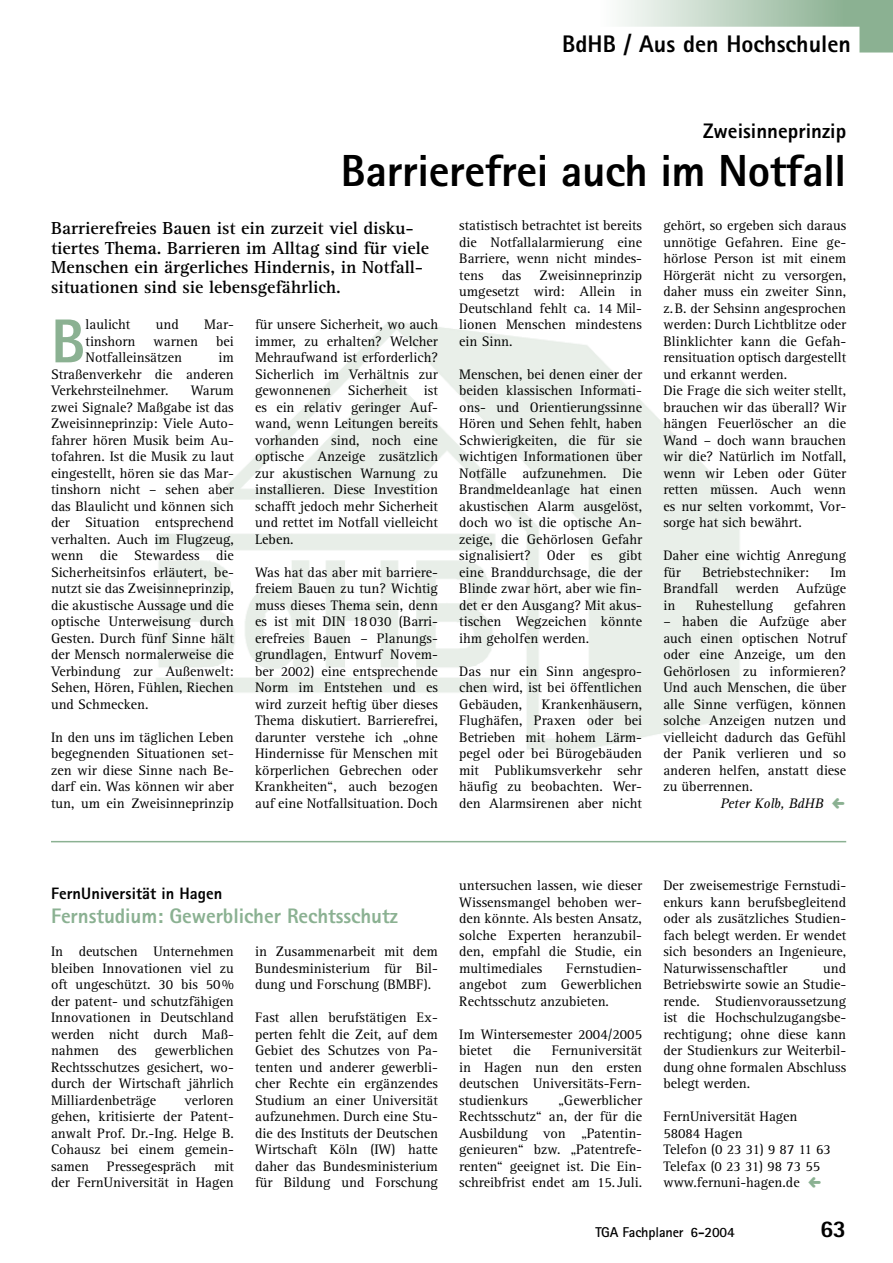
<style>
.page{position:relative;width:893px;height:1263px;background:#fff}
.page>*{position:absolute;margin:0;border:0;box-sizing:border-box;transform-origin:0 0}
.T01c_Grund_m_Ini{font:800 62.1px "Rotis Sans Serif";color:#8bb192}
.T08b_HÜ{font:800 45px "Rotis Sans Serif";letter-spacing:-.01em;color:#000}
.t1{font:800 24px "Rotis Sans Serif";color:#000}
.T05b_Über_4sp{font:800 21px "Rotis Sans Serif";letter-spacing:-.005em;color:#8bb192}
.T08a_Dach{font:800 21px "Rotis Sans Serif";color:#000}
.T08c_Vorspann{font:700 18px/19.5px "Rotis Serif";color:#000}
.T05a_Dach_4sp{font:800 16.5px "Rotis Sans Serif";letter-spacing:.005em;color:#000}
.T01a_Grund{font:14.25px/16.5px "Rotis Serif";color:#000;text-align:justify}
.T01b_Grund_n_ZÜ{font:14.25px/16.5px "Rotis Serif";color:#000;text-align:justify}
.T01c_Grund_m_Ini-2{font:14.25px/16.5px "Rotis Serif";color:#000;text-align:justify}
.T03_Anschrift{font:14.25px/16.5px "Rotis Serif";color:#000}
.t2{font:700 14.25px "Rotis Sans Serif";letter-spacing:-.01em;color:#000}
.T01a_Grund-2{font:italic 14.25px "Rotis Serif";color:#000}
</style>
<div class="page">
<svg style="left:621px;top:0;width:272px;height:53px"></svg>
<img style="left:51px;top:321px;width:795px;height:522px">
<hr style="left:51px;top:841px;width:795px;height:1px;background:#8bb192">
<svg style="left:832px;top:797px;width:12px;height:11px"></svg>
<p class="t1" style="left:562px;top:29px;width:290px">BdHB / Aus den Hochschulen</p>
<p class="T08a_Dach" style="left:703px;top:117px;width:145px">Zweisinneprinzip</p>
<p class="T08b_HÜ" style="left:341px;top:142px;width:507px">Barrierefrei auch im Notfall</p>
<p class="T08c_Vorspann" style="left:51px;top:219px;width:380px">Barrierefreies Bauen ist ein zurzeit viel disku&shy;tiertes Thema. Barrieren im Alltag sind für viele Menschen ein ärgerliches Hindernis, in Notfall&shy;situationen sind sie lebensgefährlich.</p>
<p class="T01c_Grund_m_Ini" style="left:51px;top:302px;width:36px">B</p>
<p class="T01c_Grund_m_Ini-2" style="left:86px;top:317px;width:46px">laulicht</p>
<p class="T01c_Grund_m_Ini-2" style="left:156px;top:317px;width:24px">und</p>
<p class="T01c_Grund_m_Ini-2" style="left:204px;top:317px;width:31px">Mar-</p>
<p class="T01a_Grund" style="left:459px;top:218px;width:184px">statistisch betrachtet ist bereits die Notfallalarmierung eine Barriere, wenn nicht mindes&shy;tens</p>
<p class="T01a_Grund" style="left:663px;top:218px;width:184px">gehört, so ergeben sich daraus unnötige Gefahren. Eine ge&shy;hörlose Person ist mit einem Hörgerät nicht zu versorgen, daher muss ein zweiter Sinn, z. B. der Sehsinn angesprochen werden: Durch Lichtblitze oder Blinklichter kann die Gefah&shy;rensituation optisch dargestellt und erkannt werden.</p>
<p class="T01b_Grund_n_ZÜ" style="left:663px;top:383px;width:184px">Die Frage die sich weiter stellt, brauchen wir das überall? Wir hängen Feuerlöscher an die Wand – doch wann brauchen wir die? Natürlich im Notfall, wenn wir Leben oder Güter retten müssen. Auch wenn es nur selten vorkommt, Vor&shy;sorge hat sich bewährt.</p>
<p class="T01a_Grund" style="left:663px;top:548px;width:184px">Daher eine wichtig Anregung für</p>
<p class="T01a_Grund" style="left:502px;top:267px;width:21px">das</p>
<p class="T01a_Grund" style="left:459px;top:267px;width:184px;text-indent:80px">Zweisinneprinzip umgesetzt wird: Allein in Deutschland fehlt ca. 14 Mil&shy;lionen Menschen mindestens ein Sinn.</p>
<p class="T01a_Grund" style="left:459px;top:366px;width:184px">Menschen, bei denen einer der beiden klassischen Informati&shy;ons- und Orientierungssinne Hören und Sehen fehlt, haben Schwierigkeiten, die für sie wichtigen Informationen über Notfälle aufzunehmen. Die Brandmeldeanlage hat einen akustischen Alarm ausgelöst, doch wo ist die optische An&shy;zeige, die Gehörlosen Gefahr signalisiert? Oder es gibt eine Branddurchsage, die der Blinde zwar hört, aber wie fin&shy;det er den Ausgang? Mit akus&shy;tischen Wegzeichen könnte ihm geholfen werden.</p>
<p class="T01a_Grund" style="left:459px;top:663px;width:184px">Das nur ein Sinn angespro&shy;chen wird, ist bei öffentlichen Gebäuden,</p>
<p class="T01a_Grund" style="left:255px;top:317px;width:184px">für unsere Sicherheit, wo auch immer, zu erhalten? Welcher Mehraufwand ist erforderlich?<br>Sicherlich im Verhältnis zur gewonnenen Sicherheit ist es ein relativ geringer Auf&shy;wand, wenn Leitungen bereits vorhanden sind, noch eine optische Anzeige zusätzlich zur akustischen Warnung zu installieren. Diese Investition schafft jedoch mehr Sicherheit und rettet im Notfall vielleicht Leben.</p>
<p class="T01a_Grund" style="left:255px;top:564px;width:184px">Was hat das aber mit barriere&shy;freiem Bauen zu tun? Wichtig muss dieses Thema sein, denn es ist mit DIN 18 030 (Barri&shy;erefreies Bauen – Planungs&shy;grundlagen, Entwurf Novem&shy;ber 2002) eine entsprechende Norm im Entstehen und es wird zurzeit heftig über dieses Thema diskutiert. Barrierefrei, darunter verstehe ich „ohne Hindernisse für Menschen mit körperlichen Gebrechen oder Krankheiten“, auch bezogen auf eine Notfallsituation. Doch</p>
<p class="T01c_Grund_m_Ini-2" style="left:86px;top:333px;width:51px">tinshorn</p>
<p class="T01c_Grund_m_Ini-2" style="left:154px;top:333px;width:46px">warnen</p>
<p class="T01c_Grund_m_Ini-2" style="left:216px;top:333px;width:19px">bei</p>
<p class="T01c_Grund_m_Ini-2" style="left:86px;top:350px;width:98px">Notfalleinsätzen</p>
<p class="T01c_Grund_m_Ini-2" style="left:51px;top:350px;width:184px;text-indent:168px">im Straßenverkehr die anderen Verkehrsteilnehmer.</p>
<p class="T01c_Grund_m_Ini-2" style="left:51px;top:383px;width:184px;text-indent:140px">Warum zwei Signale? Maßgabe ist das Zweisinneprinzip: Viele Auto&shy;fahrer hören Musik beim Au&shy;tofahren. Ist die Musik zu laut eingestellt, hören sie das Mar&shy;tinshorn nicht – sehen aber das Blaulicht und können sich der Situation entsprechend verhalten. Auch im Flugzeug, wenn die Stewardess die Sicherheitsinfos erläutert, be&shy;nutzt sie das Zweisinneprinzip, die akustische Aussage und die optische Unterweisung durch Gesten. Durch fünf Sinne hält der Mensch normalerweise die Verbindung zur Außenwelt:<br>Sehen, Hören, Fühlen, Riechen und Schmecken.</p>
<p class="T01a_Grund" style="left:51px;top:729px;width:184px">In den uns im täglichen Leben begegnenden Situationen set&shy;zen wir diese Sinne nach Be&shy;darf ein. Was können wir aber tun, um ein Zweisinneprinzip</p>
<p class="T01a_Grund" style="left:702px;top:564px;width:108px">Betriebstechniker:</p>
<p class="T01a_Grund" style="left:663px;top:564px;width:184px;text-indent:167px">Im Brandfall werden Aufzüge in</p>
<p class="T01a_Grund" style="left:696px;top:597px;width:79px">Ruhestellung</p>
<p class="T01a_Grund" style="left:794px;top:597px;width:54px">gefahren</p>
<p class="T01a_Grund" style="left:663px;top:614px;width:184px">– haben die Aufzüge aber auch einen optischen Notruf oder eine Anzeige, um den Gehörlosen zu informieren?<br>Und auch Menschen, die über alle Sinne verfügen, können solche Anzeigen nutzen und vielleicht dadurch das Gefühl der Panik verlieren und so anderen helfen, anstatt diese zu überrennen.</p>
<p class="T01a_Grund-2" style="left:720px;top:795px;width:104px">Peter Kolb, BdHB</p>
<p class="T01a_Grund" style="left:459px;top:696px;width:184px;text-indent:83px">Krankenhäusern, Flughäfen, Praxen oder bei Betrieben mit hohem Lärm&shy;pegel oder bei Bürogebäuden mit Publikumsverkehr sehr häufig zu beobachten. Wer&shy;den Alarmsirenen aber nicht</p>
<p class="T05a_Dach_4sp" style="left:51px;top:882px;width:173px">FernUniversität in Hagen</p>
<p class="T05b_Über_4sp" style="left:51px;top:903px;width:348px">Fernstudium: Gewerblicher Rechtsschutz</p>
<p class="T01b_Grund_n_ZÜ" style="left:51px;top:944px;width:184px">In deutschen Unternehmen bleiben Innovationen viel zu oft ungeschützt. 30 bis 50 % der patent- und schutzfähigen Innovationen in Deutschland werden nicht durch Maß&shy;nahmen</p>
<p class="T01b_Grund_n_ZÜ" style="left:51px;top:1043px;width:184px;text-indent:104px">gewerblichen Rechtsschutzes gesichert, wo&shy;durch der Wirtschaft jährlich Milliardenbeträge</p>
<p class="T01b_Grund_n_ZÜ" style="left:117px;top:1043px;width:21px">des</p>
<p class="T01b_Grund_n_ZÜ" style="left:51px;top:1092px;width:184px;text-indent:133px">verloren gehen, kritisierte der Patent&shy;anwalt Prof. Dr.-Ing. Helge B.<br>Cohausz bei einem gemein&shy;samen</p>
<p class="T01b_Grund_n_ZÜ" style="left:107px;top:1158px;width:91px">Pressegespräch</p>
<p class="T01b_Grund_n_ZÜ" style="left:51px;top:1158px;width:184px;text-align:right">mit<br>der FernUniversität in Hagen</p>
<p class="T01b_Grund_n_ZÜ" style="left:255px;top:944px;width:184px">in Zusammenarbeit mit dem Bundesministerium für Bil&shy;dung und Forschung (BMBF).</p>
<p class="T01a_Grund" style="left:255px;top:1010px;width:184px">Fast allen berufstätigen Ex&shy;perten fehlt die Zeit, auf dem Gebiet des Schutzes von Pa&shy;tenten und anderer gewerbli&shy;cher Rechte ein ergänzendes Studium an einer Universität aufzunehmen. Durch eine Stu&shy;die des Instituts der Deutschen Wirtschaft Köln (IW) hatte daher das Bundesministerium für Bildung und Forschung</p>
<p class="T01a_Grund" style="left:459px;top:878px;width:184px">untersuchen lassen, wie dieser Wissensmangel behoben wer&shy;den könnte. Als besten Ansatz, solche Experten heranzubil&shy;den, empfahl die Studie, ein multimediales</p>
<p class="T01a_Grund" style="left:459px;top:960px;width:184px;text-indent:107px">Fernstudien&shy;angebot zum Gewerblichen Rechtsschutz anzubieten.</p>
<p class="T01a_Grund" style="left:459px;top:1026px;width:184px">Im Wintersemester 2004/2005 bietet</p>
<p class="T01a_Grund" style="left:513px;top:1043px;width:19px">die</p>
<p class="T01a_Grund" style="left:459px;top:1043px;width:184px;text-indent:92px">Fernuniversität in Hagen nun den ersten deutschen Universitäts-Fern&shy;studienkurs</p>
<p class="T01a_Grund" style="left:459px;top:1092px;width:184px;text-indent:99px">„Gewerblicher Rechtsschutz“ an, der für die Ausbildung von „Patentin&shy;genieuren“ bzw. „Patentrefe&shy;renten“ geeignet ist. Die Ein&shy;schreibfrist endet am 15. Juli.</p>
<p class="T01a_Grund" style="left:663px;top:878px;width:184px">Der zweisemestrige Fernstudi&shy;enkurs kann berufsbegleitend oder als zusätzliches Studien&shy;fach belegt werden. Er wendet sich besonders an Ingenieure, Naturwissenschaftler</p>
<p class="T01a_Grund" style="left:663px;top:960px;width:184px;text-indent:160px">und Betriebswirte sowie an Studie&shy;rende. Studienvoraussetzung ist die Hochschulzugangsbe&shy;rechtigung; ohne diese kann der Studienkurs zur Weiterbil&shy;dung ohne formalen Abschluss belegt werden.</p>
<p class="T03_Anschrift" style="left:663px;top:1109px;width:169px">FernUniversität Hagen<br>58084 Hagen<br>Telefon (0 23 31) 9 87 11 63<br>Telefax (0 23 31) 98 73 55 www.fernuni-hagen.de</p>
<p class="t2" style="left:595px;top:1223px;width:141px">TGA Fachplaner 6-2004</p>
<p class="t1" style="left:820px;top:1213px;width:28px">63</p>
</div>
